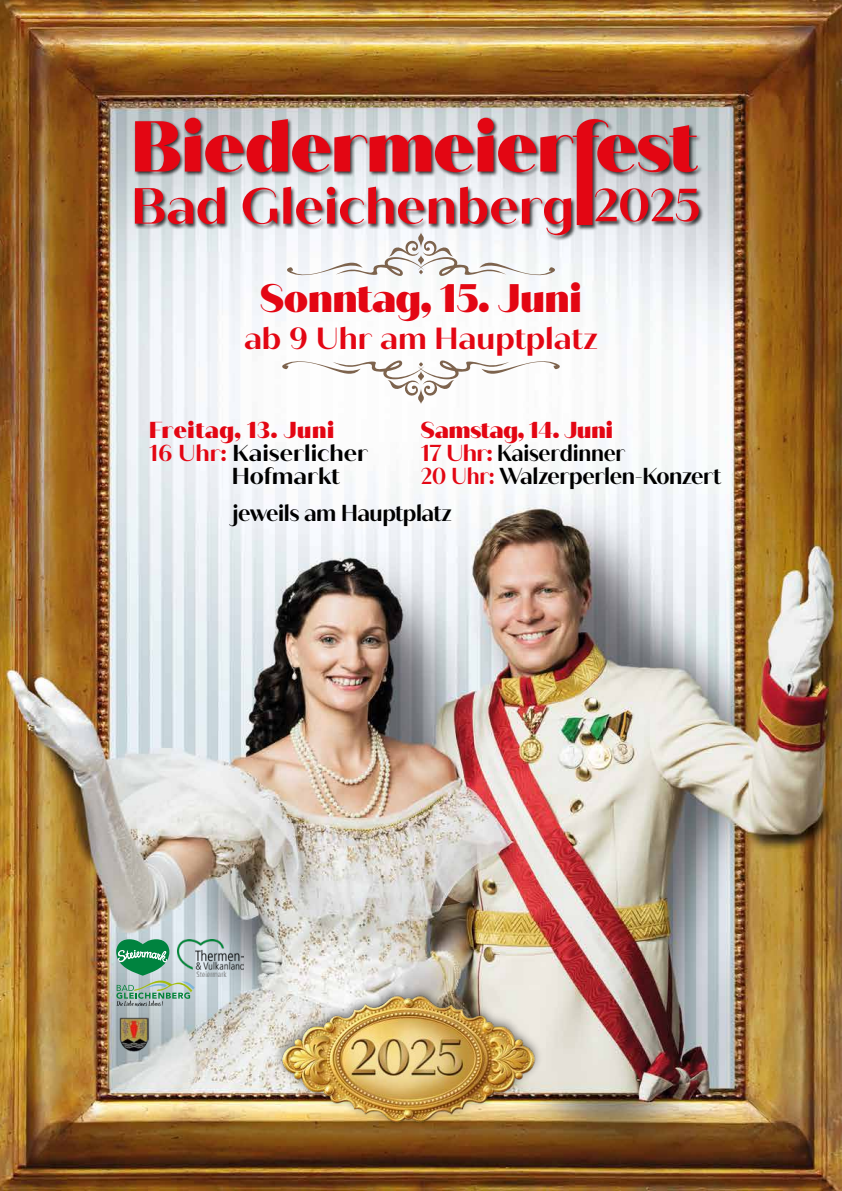
<style>
.page{position:relative;width:842px;height:1191px;background:#fff}
.page>*{position:absolute;margin:0;border:0;box-sizing:border-box;transform-origin:0 0}
.t1{font:900 39.8px "Quiche Sans";color:#e30613}
.t2{font:700 30.6px "Quiche Sans";color:#e30613}
.t3{font:700 23.1px/23.1px "Quiche Sans";letter-spacing:-.015em;color:#000;scale:.9 1}
.t4{font:700 23.1px "Quiche Sans";letter-spacing:-.015em;color:#000}
.t5{font:700 23.1px "Quiche Sans";letter-spacing:-.015em;color:#000;scale:.93 1}
.t6{font:900 23.1px "Quiche Sans";letter-spacing:.03em;color:#e30613}
.s1{font-weight:900;color:#e30613}
.s2{color:#e30613}
</style>
<div class="page">
<img style="left:0;top:0;width:842px;height:1191px">
<svg style="left:285px;top:241px;width:272px;height:35px"></svg>
<svg style="left:280px;top:360px;width:282px;height:44px"></svg>
<img style="left:195px;top:939px;width:49px;height:37px">
<svg style="left:738px;top:95px;width:3px;height:27px"></svg>
<img style="left:119px;top:1018px;width:29px;height:33px">
<div style="left:134px;top:117px;width:570px;height:124px;background:#000;opacity:.75"></div>
<svg style="left:135px;top:118px;width:564px;height:117px;background:#cf8d93"></svg>
<svg style="left:116px;top:939px;width:79px;height:67px;background:#86b6a1"></svg>
<div style="left:274px;top:984px;width:270px;height:144px;background:#000;opacity:.5"></div>
<img style="left:271px;top:990px;width:275px;height:137px">
<h1 class="t1" style="left:260px;top:274px;width:323px">Sonntag, 15. Juni</h1>
<h2 class="t2" style="left:244px;top:320px;width:355px">ab 9 Uhr am Hauptplatz</h2>
<p class="t3" style="left:421px;top:418px;width:335px"><span class="s1">Samstag, 14. Juni<br></span><span class="s2">17 Uhr:</span> Kaiserdinner<br><span class="s2">20 Uhr:</span> Walzerperlen-Konzert</p>
<p class="t5" style="left:233px;top:499px;width:237px">jeweils am Hauptplatz</p>
<p class="t6" style="left:149px;top:415px;width:187px">Freitag, 13. Juni</p>
<p class="t4" style="left:149px;top:439px;width:220px"><span class="s2">16 Uhr:</span> Kaiserlicher</p>
<p class="t4" style="left:232px;top:462px;width:110px">Hofmarkt</p>
</div>
